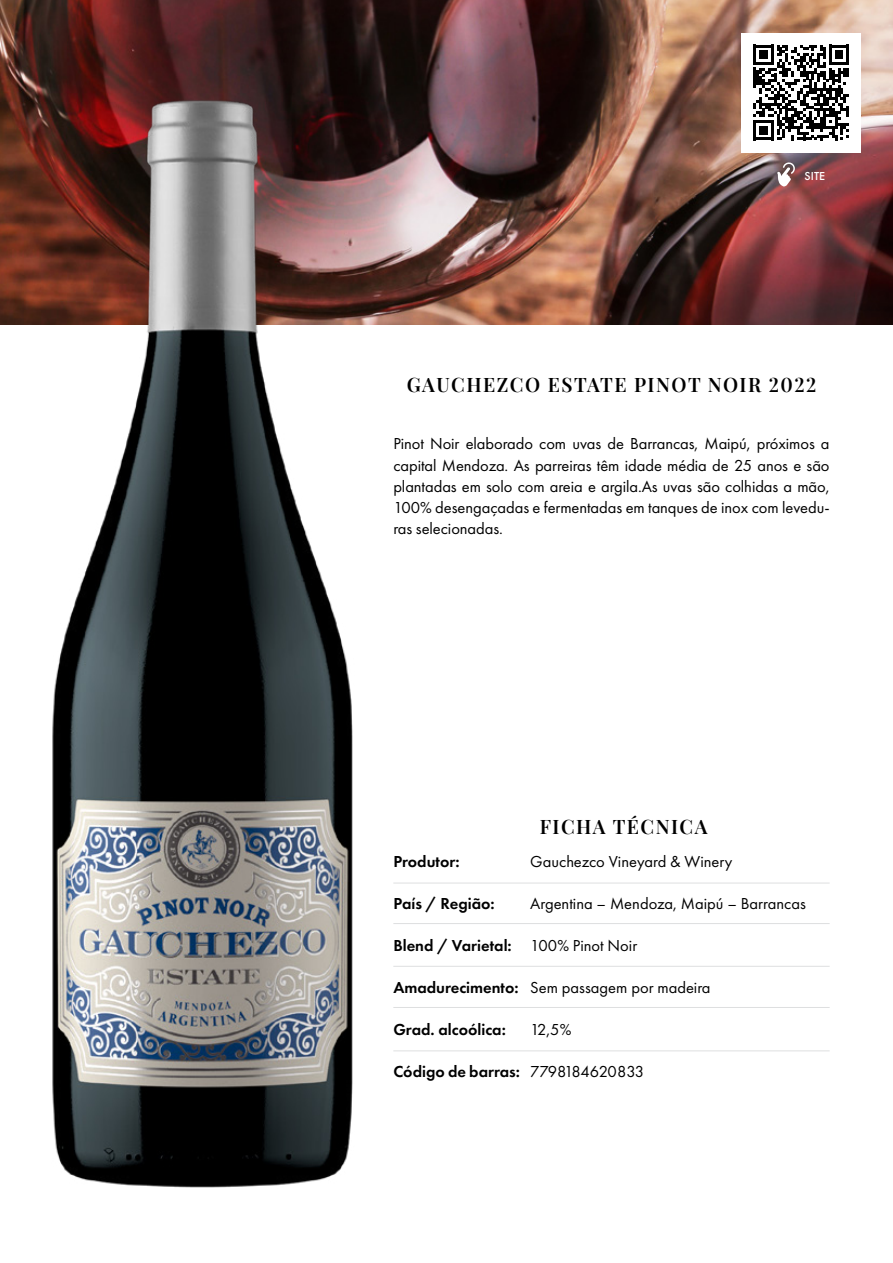
<style>
.page{position:relative;width:893px;height:1263px;background:#fff}
.page>*{position:absolute;margin:0;border:0;box-sizing:border-box;transform-origin:0 0}
.t1{font:600 19.5px "Playfair Display";letter-spacing:.075em;color:#000}
.t2{font:16.5px/21px "Futura PT";color:#000;text-align:justify}
.t3{font:600 16.5px "Futura PT";color:#000}
.t4{font:16.5px "Futura PT";letter-spacing:-.025em;color:#000}
.t5{font:500 12px "Futura PT";color:#fff}
</style>
<div class="page">
<img style="left:0;top:0;width:893px;height:324px">
<hr style="left:393px;top:883px;width:437px;height:1px;background:#dedfe0">
<hr style="left:393px;top:923px;width:437px;height:1px;background:#dedfe0">
<hr style="left:393px;top:966px;width:437px;height:1px;background:#dedfe0">
<hr style="left:393px;top:1007px;width:437px;height:1px;background:#dedfe0">
<hr style="left:393px;top:1050px;width:437px;height:1px;background:#dedfe0">
<img style="left:35px;top:72px;width:331px;height:1116px">
<div style="left:742px;top:33px;width:119px;height:119px;background:#fff"></div>
<svg style="left:753px;top:45px;width:96px;height:95px"></svg>
<svg style="left:777px;top:162px;width:18px;height:25px"></svg>
<p class="t5" style="left:804px;top:169px;width:22px">SITE</p>
<p class="t1" style="left:407px;top:369px;width:411px">GAUCHEZCO ESTATE PINOT NOIR 2022</p>
<p class="t2" style="left:393px;top:433px;width:438px">Pinot Noir elaborado com uvas de Barrancas, Maipú, próximos a capital Mendoza. As parreiras têm idade média de 25 anos e são plantadas em solo com areia e argila.As uvas são colhidas a mão, 100% desengaçadas e fermentadas em tanques de inox com levedu&shy;ras selecionadas.</p>
<p class="t3" style="left:393px;top:851px;width:68px">Produtor:</p>
<p class="t3" style="left:393px;top:893px;width:103px">País / Região:</p>
<p class="t3" style="left:393px;top:935px;width:120px">Blend / Varietal:</p>
<p class="t3" style="left:393px;top:977px;width:127px">Amadurecimento:</p>
<p class="t3" style="left:393px;top:1019px;width:114px">Grad. alcoólica:</p>
<p class="t3" style="left:393px;top:1061px;width:128px">Código de barras:</p>
<p class="t1" style="left:540px;top:811px;width:169px">FICHA TÉCNICA</p>
<p class="t2" style="left:530px;top:850px;width:204px">Gauchezco Vineyard &amp; Winery</p>
<p class="t2" style="left:530px;top:892px;width:277px">Argentina – Mendoza, Maipú – Barrancas</p>
<p class="t2" style="left:530px;top:934px;width:108px">100% Pinot Noir</p>
<p class="t2" style="left:530px;top:976px;width:182px">Sem passagem por madeira</p>
<p class="t2" style="left:530px;top:1018px;width:43px">12,5%</p>
<p class="t4" style="left:530px;top:1061px;width:115px">7798184620833</p>
</div>
